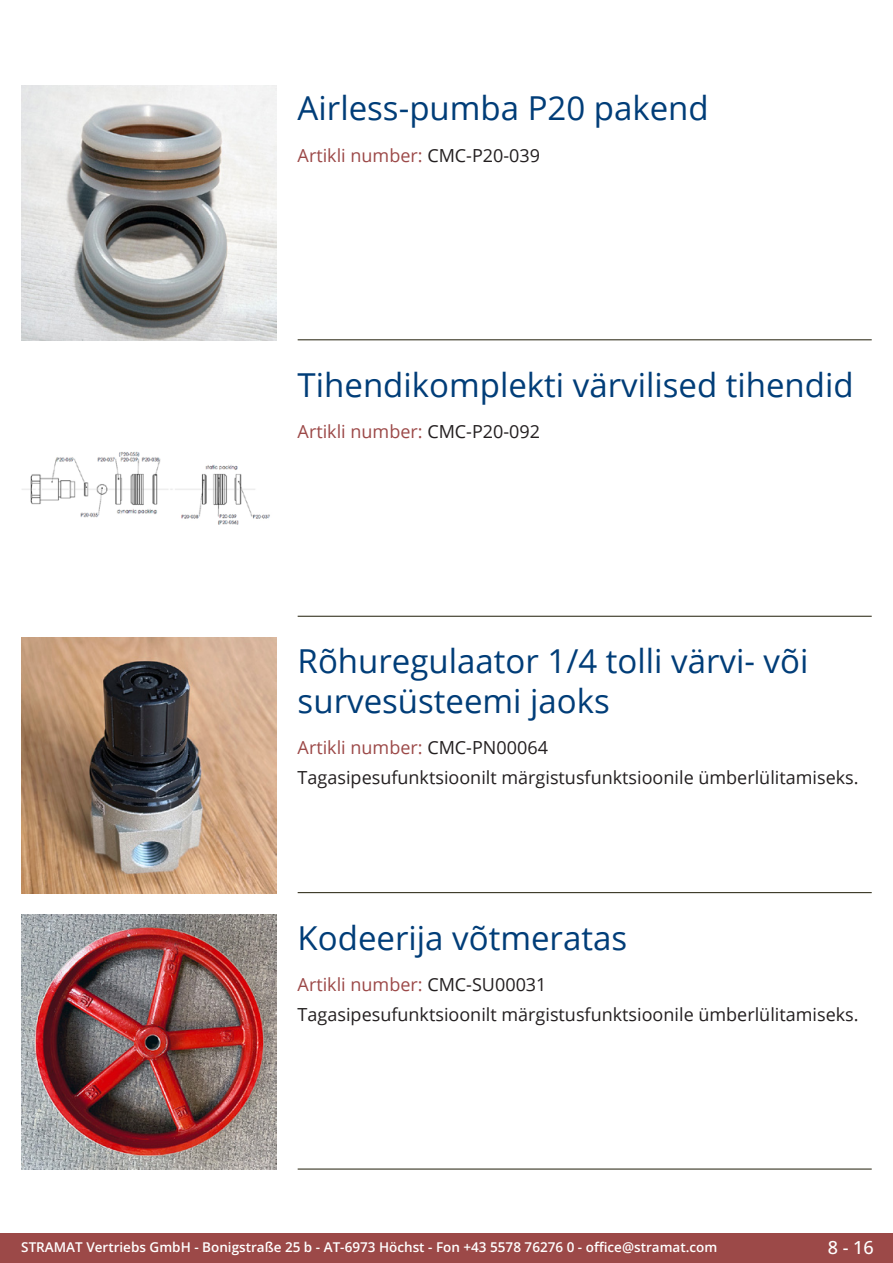
<style>
.page{position:relative;width:893px;height:1263px;background:#fff}
.page>*{position:absolute;margin:0;border:0;box-sizing:border-box;transform-origin:0 0}
.Produkttitel{font:33px/39.6px "Open Sans";color:#003d78}
.Beschreibung_Text{font:18px "Open Sans";color:#231f20}
.TechDaten_Überschrif{font:18px "Open Sans";color:#9c4948}
.t1{font:500 18px "Open Sans";color:#fff}
.t2{font:600 13.5px "Open Sans";color:#fff}
.s1{color:#231f20}
</style>
<div class="page">
<div style="left:0;top:1233px;width:893px;height:30px;background:#9c4948"></div>
<hr style="left:298px;top:340px;width:574px;height:1px;background:#201d08">
<hr style="left:298px;top:616px;width:574px;height:1px;background:#201d08">
<hr style="left:298px;top:892px;width:574px;height:1px;background:#201d08">
<hr style="left:298px;top:1169px;width:574px;height:1px;background:#201d08">
<img style="left:21px;top:85px;width:255px;height:255px">
<img style="left:22px;top:452px;width:248px;height:73px">
<img style="left:21px;top:638px;width:255px;height:255px">
<img style="left:21px;top:914px;width:255px;height:255px">
<p class="Produkttitel" style="left:298px;top:88px;width:413px">Airless-pumba P20 pakend</p>
<p class="TechDaten_Überschrif" style="left:298px;top:143px;width:244px">Artikli number: <span class="s1">CMC-P20-039</span></p>
<p class="Produkttitel" style="left:298px;top:364px;width:557px">Tihendikomplekti värvilised tihendid</p>
<p class="TechDaten_Überschrif" style="left:298px;top:420px;width:244px">Artikli number: <span class="s1">CMC-P20-092</span></p>
<p class="Produkttitel" style="left:298px;top:640px;width:512px">Rõhuregulaator 1/4 tolli värvi- või survesüsteemi jaoks</p>
<p class="TechDaten_Überschrif" style="left:298px;top:735px;width:252px">Artikli number: <span class="s1">CMC-PN00064</span></p>
<p class="Beschreibung_Text" style="left:298px;top:765px;width:562px">Tagasipesufunktsioonilt märgistusfunktsioonile ümberlülitamiseks.</p>
<p class="Produkttitel" style="left:298px;top:917px;width:331px">Kodeerija võtmeratas</p>
<p class="TechDaten_Überschrif" style="left:298px;top:972px;width:250px">Artikli number: <span class="s1">CMC-SU00031</span></p>
<p class="Beschreibung_Text" style="left:298px;top:1002px;width:562px">Tagasipesufunktsioonilt märgistusfunktsioonile ümberlülitamiseks.</p>
<p class="t2" style="left:21px;top:1238px;width:698px">STRAMAT Vertriebs GmbH - Bonigstraße 25 b - AT-6973 Höchst - Fon +43 5578 76276 0 - office@stramat.com</p>
<p class="t1" style="left:828px;top:1234px;width:48px">8 - 16</p>
</div>
